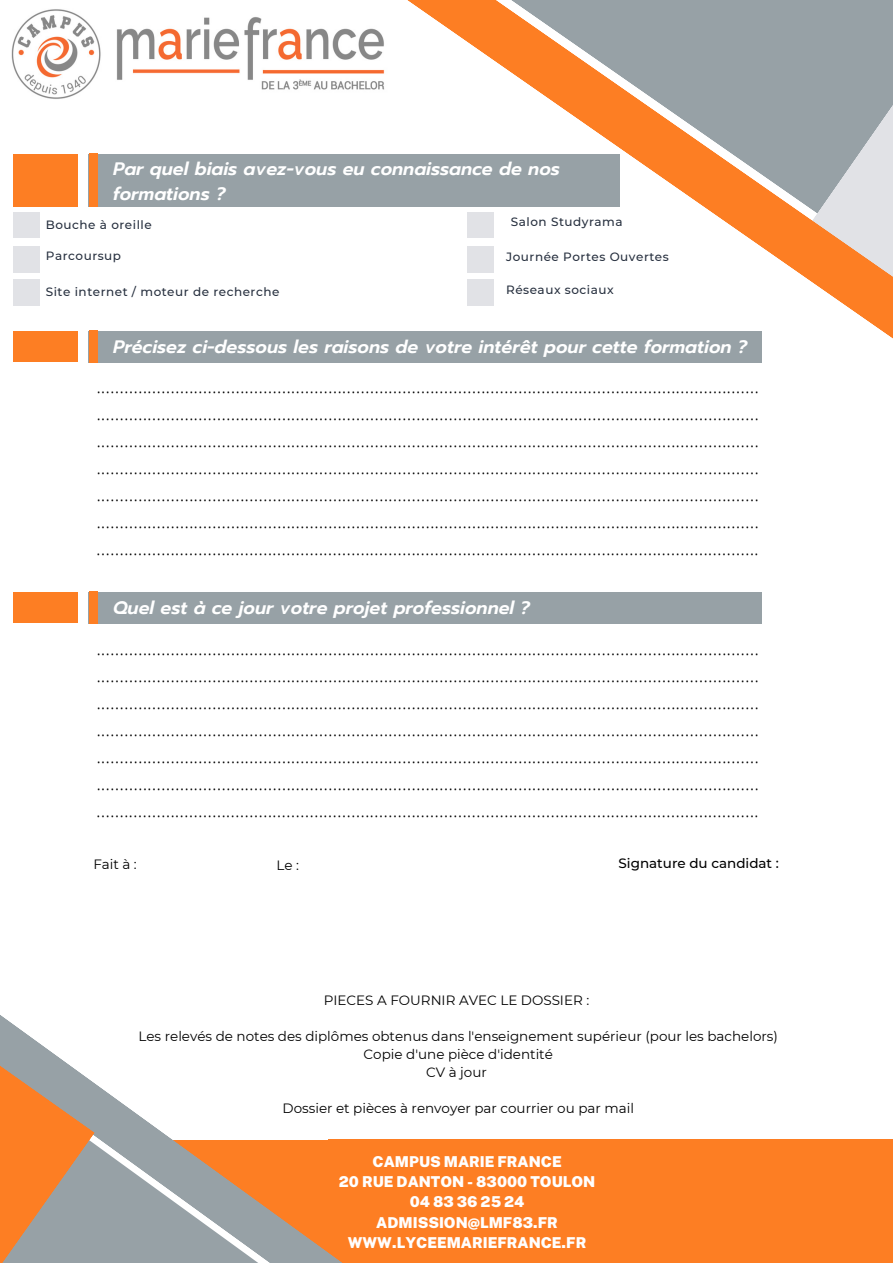
<style>
.page{position:relative;width:893px;height:1264px;background:#fff}
.page>*{position:absolute;margin:0;border:0;box-sizing:border-box;transform-origin:0 0}
.t1{font:300 19.5px/27px "Open Sans";color:#000;text-align:justify}
.t2{font:italic 600 18px/24.8px "Prompt";color:#fff}
.t3{font:900 15px/20.2px "Public Sans";color:#fff;text-align:center}
.t4{font:13.5px/18px "Montserrat";color:#000;text-align:center}
.t5{font:500 13.5px "Montserrat";color:#000}
.t6{font:500 12px "Montserrat";letter-spacing:.045em;color:#27303f}
</style>
<div class="page">
<div style="left:14px;top:212px;width:26px;height:26px;background:#e1e2e6"></div>
<div style="left:14px;top:246px;width:26px;height:26px;background:#e1e2e6"></div>
<div style="left:14px;top:280px;width:26px;height:25px;background:#e1e2e6"></div>
<svg style="left:407px;top:0;width:485px;height:354px"></svg>
<div style="left:327px;top:1139px;width:565px;height:123px;background:#fd7e23"></div>
<svg style="left:0;top:1015px;width:341px;height:247px"></svg>
<svg style="left:95px;top:1047px;width:187px;height:215px"></svg>
<div style="left:88px;top:154px;width:531px;height:53px;background:#97a1a6"></div>
<svg style="left:0;top:1020px;width:95px;height:242px;background:#ce9c78"></svg>
<div style="left:14px;top:154px;width:64px;height:52px;background:#fd7e23"></div>
<img style="left:11px;top:9px;width:374px;height:90px">
<div style="left:88px;top:331px;width:673px;height:32px;background:#97a1a6"></div>
<div style="left:14px;top:331px;width:64px;height:31px;background:#fd7e23"></div>
<div style="left:89px;top:330px;width:8px;height:33px;background:#fd7e23"></div>
<div style="left:90px;top:154px;width:8px;height:53px;background:#fd7e23"></div>
<div style="left:88px;top:592px;width:673px;height:32px;background:#97a1a6"></div>
<div style="left:14px;top:592px;width:64px;height:31px;background:#fd7e23"></div>
<div style="left:89px;top:591px;width:8px;height:33px;background:#fd7e23"></div>
<p class="t2" style="left:113px;top:157px;width:448px">Par quel biais avez-vous eu connaissance de nos formations ?</p>
<p class="t6" style="left:46px;top:217px;width:107px">Bouche à oreille</p>
<p class="t6" style="left:46px;top:248px;width:77px">Parcoursup</p>
<p class="t6" style="left:46px;top:284px;width:235px">Site internet / moteur de recherche</p>
<p class="t6" style="left:511px;top:214px;width:113px">Salon Studyrama</p>
<p class="t6" style="left:506px;top:249px;width:164px">Journée Portes Ouvertes</p>
<p class="t6" style="left:506px;top:283px;width:109px">Réseaux sociaux</p>
<p class="t2" style="left:113px;top:334px;width:635px">Précisez ci-dessous les raisons de votre intérêt pour cette formation ?</p>
<p class="t1" style="left:96px;top:372px;width:664px">............................................................................................................................................... ............................................................................................................................................... ............................................................................................................................................... ............................................................................................................................................... ............................................................................................................................................... ............................................................................................................................................... ...............................................................................................................................................</p>
<p class="t2" style="left:113px;top:595px;width:418px">Quel est à ce jour votre projet professionnel ?</p>
<p class="t1" style="left:96px;top:633px;width:664px">............................................................................................................................................... ............................................................................................................................................... ............................................................................................................................................... ............................................................................................................................................... ............................................................................................................................................... ............................................................................................................................................... ...............................................................................................................................................</p>
<p class="t4" style="left:93px;top:855px;width:45px">Fait à :</p>
<p class="t4" style="left:276px;top:856px;width:24px">Le :</p>
<p class="t5" style="left:618px;top:855px;width:162px">Signature du candidat :</p>
<p class="t4" style="left:324px;top:990px;width:267px">PIECES A FOURNIR AVEC LE DOSSIER :</p>
<p class="t4" style="left:138px;top:1026px;width:641px">Les relevés de notes des diplômes obtenus dans l'enseignement supérieur (pour les bachelors)<br>Copie d'une pièce d'identité<br>CV à jour</p>
<p class="t4" style="left:282px;top:1098px;width:353px">Dossier et pièces à renvoyer par courrier ou par mail</p>
<p class="t3" style="left:339px;top:1151px;width:258px">CAMPUS MARIE FRANCE<br>20 RUE DANTON - 83000 TOULON<br>04 83 36 25 24<br>ADMISSION@LMF83.FR<br>WWW.LYCEEMARIEFRANCE.FR</p>
</div>
